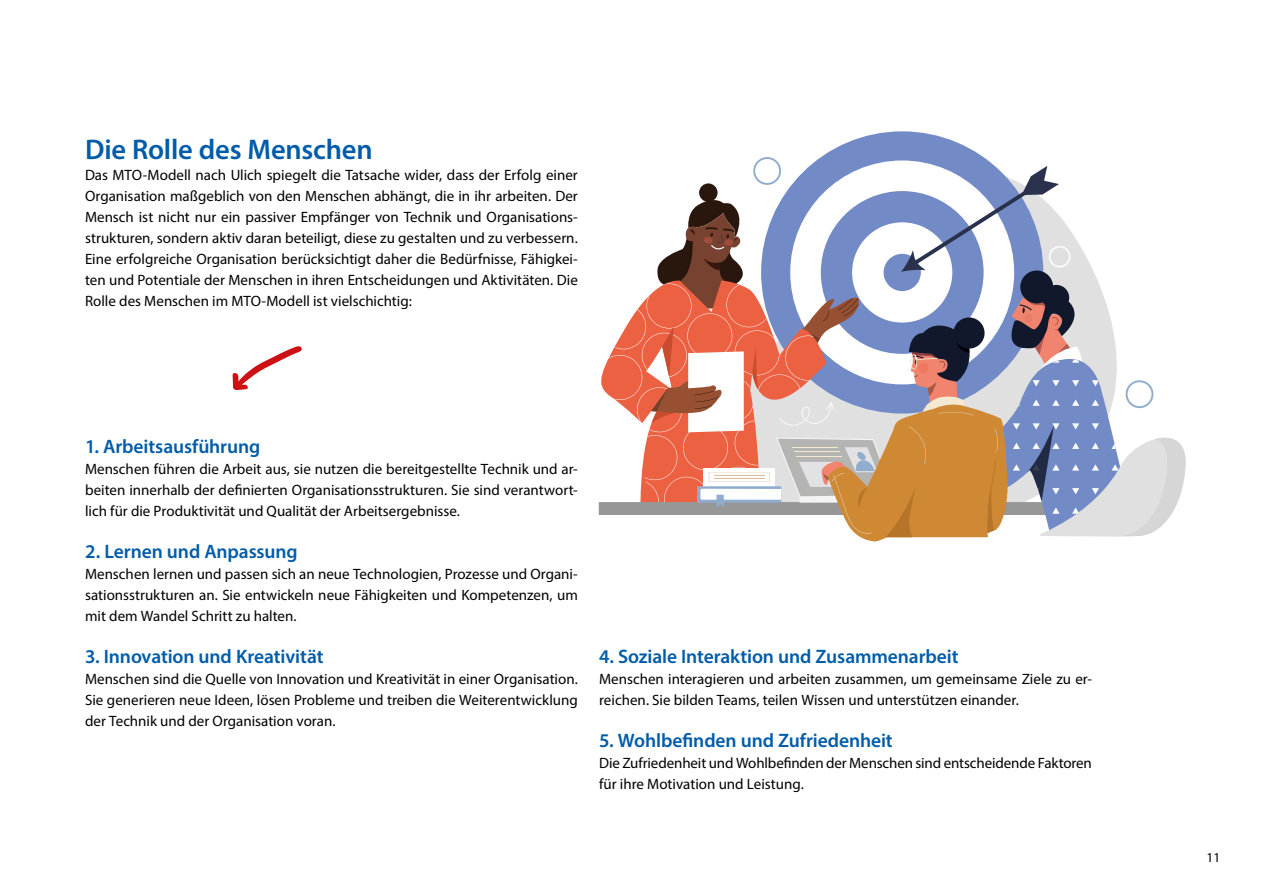
<style>
.page{position:relative;width:1263px;height:893px;background:#fff}
.page>*{position:absolute;margin:0;border:0;box-sizing:border-box;transform-origin:0 0}
.t1{font:600 28.5px "Myriad Pro";letter-spacing:-.005em;color:#005ca9}
.t2{font:600 19.5px "Myriad Pro";letter-spacing:-.005em;color:#005ca9}
.Fließtext_10_pt_schwarz{font:15px/21px "Myriad Pro";color:#000;text-align:justify}
.t3{font:13.5px "Myriad Pro";color:#000}
</style>
<div class="page">
<div style="left:761px;top:131px;width:282px;height:283px;background:#728bc6;border-radius:50%"></div>
<svg style="left:598px;top:157px;width:588px;height:385px"></svg>
<svg style="left:232px;top:346px;width:70px;height:44px"></svg>
<h3 class="t1" style="left:85px;top:131px;width:289px">Die Rolle des Menschen</h3>
<p class="Fließtext_10_pt_schwarz" style="left:85px;top:164px;width:494px">Das MTO-Modell nach Ulich spiegelt die Tatsache wider, dass der Erfolg einer Organisation maßgeblich von den Menschen abhängt, die in ihr arbeiten. Der Mensch ist nicht nur ein passiver Empfänger von Technik und Organisations&shy;strukturen, sondern aktiv daran beteiligt, diese zu gestalten und zu verbessern.<br>Eine erfolgreiche Organisation berücksichtigt daher die Bedürfnisse, Fähigkei&shy;ten und Potentiale der Menschen in ihren Entscheidungen und Aktivitäten. Die Rolle des Menschen im MTO-Modell ist vielschichtig:</p>
<h4 class="t2" style="left:85px;top:434px;width:177px">1. Arbeitsausführung</h4>
<p class="Fließtext_10_pt_schwarz" style="left:85px;top:458px;width:494px">Menschen führen die Arbeit aus, sie nutzen die bereitgestellte Technik und ar&shy;beiten innerhalb der definierten Organisationsstrukturen. Sie sind verantwort&shy;lich für die Produktivität und Qualität der Arbeitsergebnisse.</p>
<h4 class="t2" style="left:85px;top:539px;width:214px">2. Lernen und Anpassung</h4>
<p class="Fließtext_10_pt_schwarz" style="left:85px;top:563px;width:494px">Menschen lernen und passen sich an neue Technologien, Prozesse und Organi&shy;sationsstrukturen an. Sie entwickeln neue Fähigkeiten und Kompetenzen, um mit dem Wandel Schritt zu halten.</p>
<h4 class="t2" style="left:85px;top:644px;width:240px">3. Innovation und Kreativität</h4>
<p class="Fließtext_10_pt_schwarz" style="left:85px;top:668px;width:494px">Menschen sind die Quelle von Innovation und Kreativität in einer Organisation.<br>Sie generieren neue Ideen, lösen Probleme und treiben die Weiterentwicklung der Technik und der Organisation voran.</p>
<h4 class="t2" style="left:599px;top:644px;width:361px">4. Soziale Interaktion und Zusammenarbeit</h4>
<p class="Fließtext_10_pt_schwarz" style="left:599px;top:668px;width:494px">Menschen interagieren und arbeiten zusammen, um gemeinsame Ziele zu er&shy;reichen. Sie bilden Teams, teilen Wissen und unterstützen einander.</p>
<h4 class="t2" style="left:599px;top:728px;width:295px">5. Wohlbefinden und Zufriedenheit</h4>
<p class="Fließtext_10_pt_schwarz" style="left:599px;top:752px;width:494px">Die Zufriedenheit und Wohlbefinden der Menschen sind entscheidende Faktoren für ihre Motivation und Leistung.</p>
<p class="t3" style="left:1206px;top:849px;width:15px">11</p>
</div>
